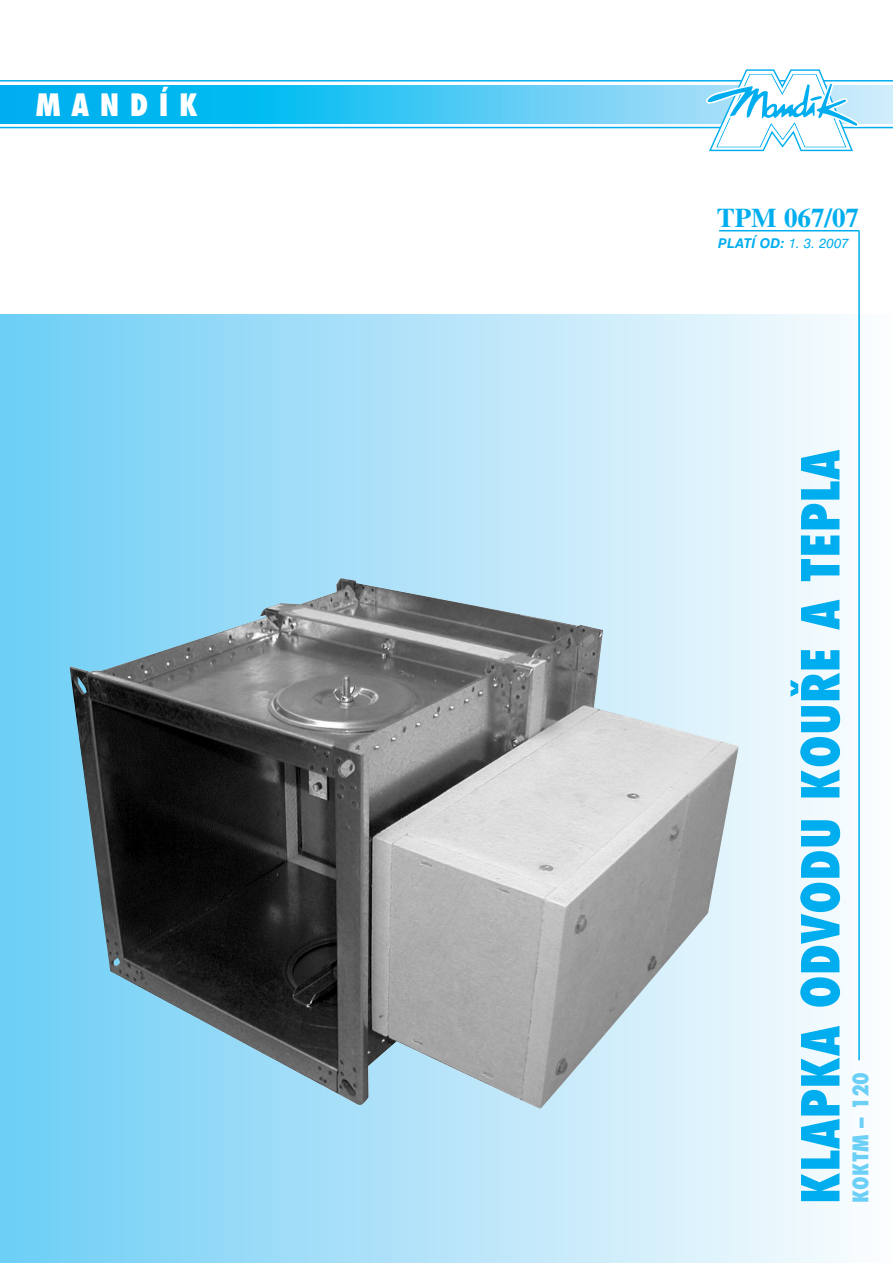
<style>
.page{position:relative;width:893px;height:1263px;background:#fff}
.page>*{position:absolute;margin:0;border:0;box-sizing:border-box;transform-origin:0 0}
.t1{font:800 51px "Fujiyama";color:#00aeef}
.t2{font:800 30px "Fujiyama";letter-spacing:.35em;color:#fff}
.t3{font:700 27px "Toronto";color:#00aeef}
.t4{font:800 21px "Fujiyama";letter-spacing:.005em;color:#6bcff6}
.t5{font:italic 700 13.5px "Swiss 721 BTCE";color:#00aeef}
.s1{font-weight:400}
</style>
<div class="page">
<div style="left:0;top:315px;width:893px;height:948px;background:linear-gradient(to right,#6fcef5,#fdfdfe)"></div>
<hr style="left:719px;top:230px;width:140px;height:1px;background:#00aeef">
<hr style="left:858px;top:231px;width:2px;height:829px;background:#00aeef">
<svg style="left:0;top:85px;width:893px;height:38px;background:#3bc5f3"></svg>
<hr style="left:0;top:127px;width:893px;height:1px;background:#00aeef">
<hr style="left:0;top:80px;width:893px;height:2px;background:#00aeef">
<svg style="left:703px;top:69px;width:156px;height:83px"></svg>
<img style="left:70px;top:578px;width:669px;height:531px">
<p class="t2" style="left:36px;top:85px;width:164px">MANDÍK</p>
<p class="t3" style="left:717px;top:202px;width:144px">TPM 067/07</p>
<p class="t5" style="left:718px;top:234px;width:132px">PLATÍ OD: <span class="s1">1. 3. 2007</span></p>
<p class="t1" style="left:787px;top:1204px;width:756px;rotate:-90deg">KLAPKA ODVODU KOUŘE A TEPLA</p>
<p class="t4" style="left:847px;top:1203px;width:133px;rotate:-90deg">KOKTM – 120</p>
</div>
